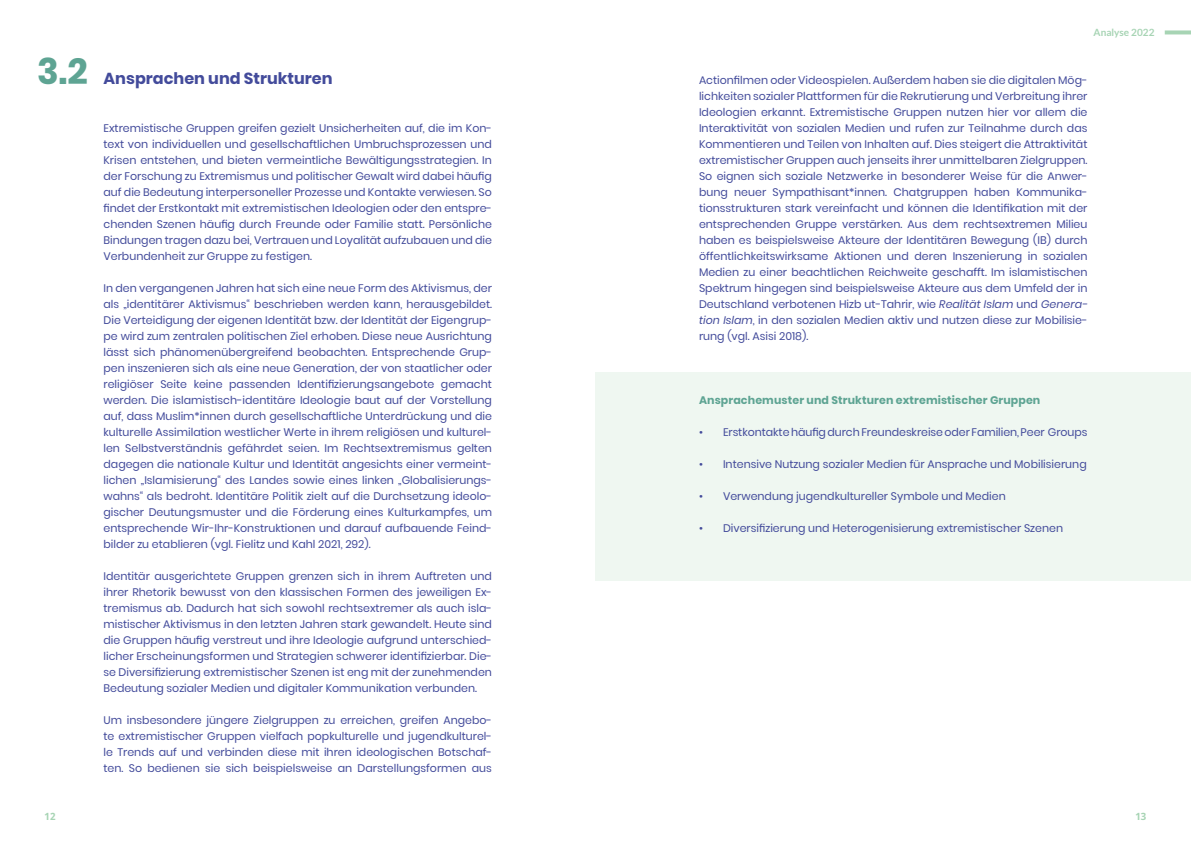
<style>
.page{position:relative;width:1191px;height:842px;background:#fff}
.page>*{position:absolute;margin:0;border:0;box-sizing:border-box;transform-origin:0 0}
.t1{font:700 36px "Poppins";color:#5ea493}
.t2{font:700 16px "Poppins";color:#434b9b}
.t3{font:11px/16px "Poppins";color:#434b9b;text-align:justify}
.t4{font:700 11px "Poppins";letter-spacing:.01em;color:#5ea493}
.t5{font:700 10px "Lato";color:#a7d4b4}
.t6{font:700 10px "Noto Sans";color:#a7d4b4}
.s1{font-style:italic}
</style>
<div class="page">
<svg style="left:1164px;top:30px;width:27px;height:4px"></svg>
<div style="left:595px;top:372px;width:596px;height:209px;background:#eff7f1"></div>
<h1 class="t1" style="left:37px;top:50px;width:52px">3.2</h1>
<p class="t5" style="left:1093px;top:26px;width:62px">Analyse 2022</p>
<h2 class="t2" style="left:104px;top:69px;width:230px">Ansprachen und Strukturen</h2>
<p class="t3" style="left:699px;top:72px;width:390px">Actionfilmen oder Videospielen. Außerdem haben sie die digitalen Mög&shy;lichkeiten sozialer Plattformen für die Rekrutierung und Verbreitung ihrer Ideologien erkannt. Extremistische Gruppen nutzen hier vor allem die Interaktivität von sozialen Medien und rufen zur Teilnahme durch das Kommentieren und Teilen von Inhalten auf. Dies steigert die Attraktivität extremistischer Gruppen auch jenseits ihrer unmittelbaren Zielgruppen.<br>So eignen sich soziale Netzwerke in besonderer Weise für die Anwer&shy;bung neuer Sympathisant*innen. Chatgruppen haben Kommunika&shy;tionsstrukturen stark vereinfacht und können die Identifikation mit der entsprechenden Gruppe verstärken. Aus dem rechtsextremen Milieu haben es beispielsweise Akteure der Identitären Bewegung (IB) durch öffentlichkeitswirksame Aktionen und deren Inszenierung in sozialen Medien zu einer beachtlichen Reichweite geschafft. Im islamistischen Spektrum hingegen sind beispielsweise Akteure aus dem Umfeld der in Deutschland verbotenen Hizb ut-Tahrir, wie <span class="s1">Realität Islam</span> und <span class="s1">Genera&shy;tion Islam</span>, in den sozialen Medien aktiv und nutzen diese zur Mobilisie&shy;rung (vgl. Asisi 2018).</p>
<p class="t3" style="left:103px;top:120px;width:390px">Extremistische Gruppen greifen gezielt Unsicherheiten auf, die im Kon&shy;text von individuellen und gesellschaftlichen Umbruchsprozessen und Krisen entstehen, und bieten vermeintliche Bewältigungsstrategien. In der Forschung zu Extremismus und politischer Gewalt wird dabei häufig auf die Bedeutung interpersoneller Prozesse und Kontakte verwiesen. So findet der Erstkontakt mit extremistischen Ideologien oder den entspre&shy;chenden Szenen häufig durch Freunde oder Familie statt. Persönliche Bindungen tragen dazu bei, Vertrauen und Loyalität aufzubauen und die Verbundenheit zur Gruppe zu festigen.</p>
<p class="t3" style="left:103px;top:280px;width:390px">In den vergangenen Jahren hat sich eine neue Form des Aktivismus, der als „identitärer Aktivismus“ beschrieben werden kann, herausgebildet.<br>Die Verteidigung der eigenen Identität bzw. der Identität der Eigengrup&shy;pe wird zum zentralen politischen Ziel erhoben. Diese neue Ausrichtung lässt sich phänomenübergreifend beobachten. Entsprechende Grup&shy;pen inszenieren sich als eine neue Generation, der von staatlicher oder religiöser Seite keine passenden Identifizierungsangebote gemacht werden. Die islamistisch-identitäre Ideologie baut auf der Vorstellung auf, dass Muslim*innen durch gesellschaftliche Unterdrückung und die kulturelle Assimilation westlicher Werte in ihrem religiösen und kulturel&shy;len Selbstverständnis gefährdet seien. Im Rechtsextremismus gelten dagegen die nationale Kultur und Identität angesichts einer vermeint&shy;lichen „Islamisierung“ des Landes sowie eines linken „Globalisierungs&shy;wahns“ als bedroht. Identitäre Politik zielt auf die Durchsetzung ideolo&shy;gischer Deutungsmuster und die Förderung eines Kulturkampfes, um entsprechende Wir-Ihr-Konstruktionen und darauf aufbauende Feind&shy;bilder zu etablieren (vgl. Fielitz und Kahl 2021, 292).</p>
<p class="t3" style="left:103px;top:568px;width:390px">Identitär ausgerichtete Gruppen grenzen sich in ihrem Auftreten und ihrer Rhetorik bewusst von den klassischen Formen des jeweiligen Ex&shy;tremismus ab. Dadurch hat sich sowohl rechtsextremer als auch isla&shy;mistischer Aktivismus in den letzten Jahren stark gewandelt. Heute sind die Gruppen häufig verstreut und ihre Ideologie aufgrund unterschied&shy;licher Erscheinungsformen und Strategien schwerer identifizierbar. Die&shy;se Diversifizierung extremistischer Szenen ist eng mit der zunehmenden Bedeutung sozialer Medien und digitaler Kommunikation verbunden.</p>
<p class="t3" style="left:103px;top:712px;width:390px">Um insbesondere jüngere Zielgruppen zu erreichen, greifen Angebo&shy;te extremistischer Gruppen vielfach popkulturelle und jugendkulturel&shy;le Trends auf und verbinden diese mit ihren ideologischen Botschaf&shy;ten. So bedienen sie sich beispielsweise an Darstellungsformen aus</p>
<p class="t4" style="left:699px;top:394px;width:343px">Ansprachemuster und Strukturen extremistischer Gruppen</p>
<p class="t3" style="left:699px;top:424px;width:390px">• Erstkontakte häufig durch Freundeskreise oder Familien, Peer Groups</p>
<p class="t3" style="left:699px;top:456px;width:389px">• Intensive Nutzung sozialer Medien für Ansprache und Mobilisierung</p>
<p class="t3" style="left:699px;top:488px;width:308px">• Verwendung jugendkultureller Symbole und Medien</p>
<p class="t3" style="left:699px;top:520px;width:365px">• Diversifizierung und Heterogenisierung extremistischer Szenen</p>
<p class="t6" style="left:44px;top:809px;width:13px">12</p>
<p class="t6" style="left:1135px;top:809px;width:13px">13</p>
</div>
